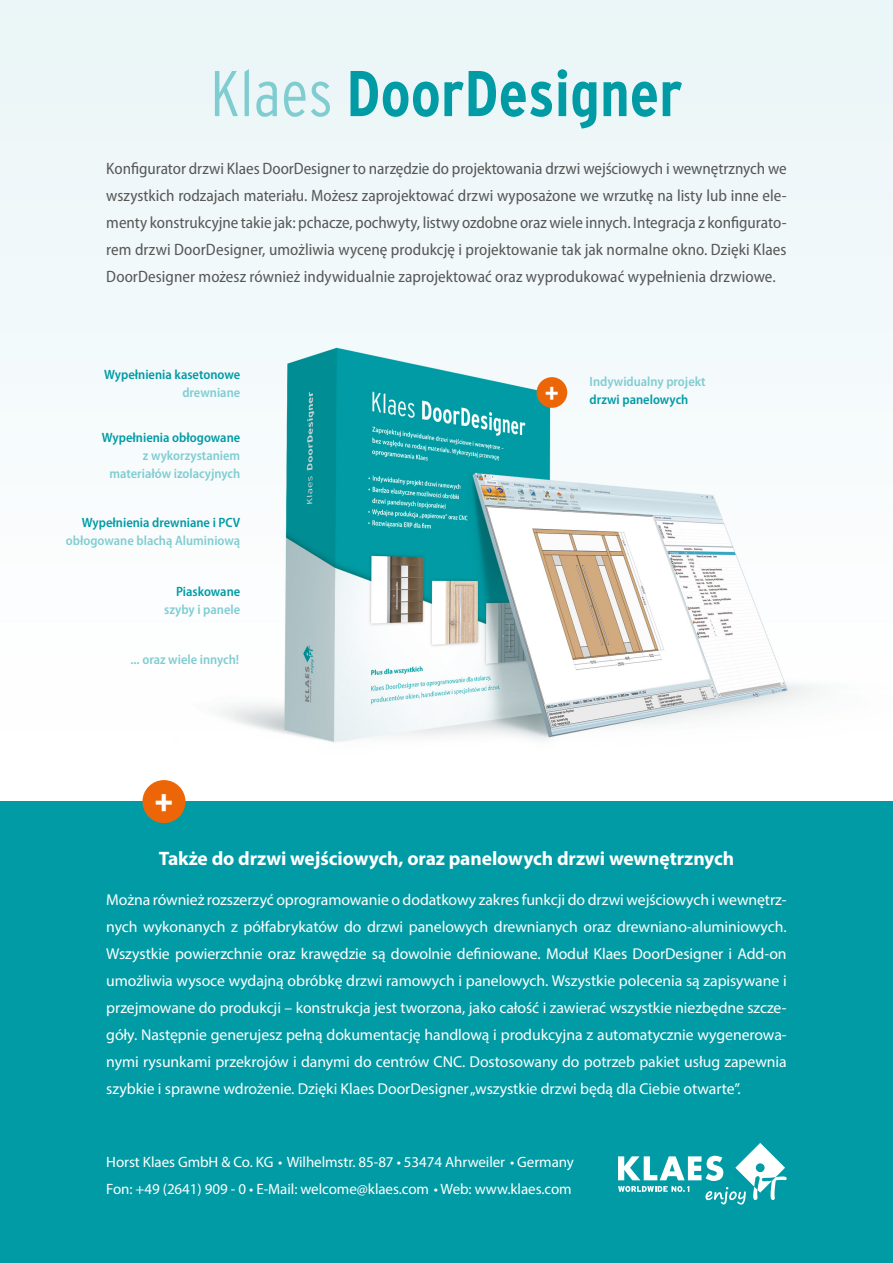
<style>
.page{position:relative;width:893px;height:1263px;background:#fff}
.page>*{position:absolute;margin:0;border:0;box-sizing:border-box;transform-origin:0 0}
.t1{font:700 condensed 64.5px "Interstate";color:#009ba4}
.t2{font:condensed 41.7px "Interstate";color:#fff}
.t3{font:condensed 31.2px "Interstate";color:#fff}
.t4{font:700 19.5px "Myriad Pro";letter-spacing:-.005em;color:#fff}
.t5{font:semi-condensed 16.5px/27px "Myriad Pro";letter-spacing:.005em;color:#575756;text-align:justify}
.t6{font:15.75px/27px "Myriad Pro";letter-spacing:-.005em;color:#fff;text-align:justify}
.t7{font:15px/27px "Myriad Pro";letter-spacing:-.005em;color:#fff}
.t8{font:600 semi-condensed 13.5px/18px "Myriad Pro";color:#80cdd1;text-align:right}
.t9{font:600 semi-condensed 13.5px "Myriad Pro";color:#009ba4}
.s1{font-weight:300;color:#80cdd1}
</style>
<div class="page">
<img style="left:0;top:0;width:893px;height:801px">
<div style="left:0;top:801px;width:893px;height:462px;background:#009ba4"></div>
<div style="left:142px;top:780px;width:43px;height:43px;background:#ec6608;border-radius:50%"></div>
<svg style="left:618px;top:1143px;width:169px;height:61px"></svg>
<div style="left:537px;top:377px;width:30px;height:31px;background:#ec6608;border-radius:50%"></div>
<h1 class="t1" style="left:210px;top:57px;width:474px"><span class="s1">Klaes</span> DoorDesigner</h1>
<p class="t5" style="left:106px;top:156px;width:682px">Konfigurator drzwi Klaes DoorDesigner to narzędzie do projektowania drzwi wejściowych i wewnętrznych we wszystkich rodzajach materiału. Możesz zaprojektować drzwi wyposażone we wrzutkę na listy lub inne ele&shy;menty konstrukcyjne takie jak: pchacze, pochwyty, listwy ozdobne oraz wiele innych. Integracja z konfigurato&shy;rem drzwi DoorDesigner, umożliwia wycenę produkcję i projektowanie tak jak normalne okno. Dzięki Klaes DoorDesigner możesz również indywidualnie zaprojektować oraz wyprodukować wypełnienia drzwiowe.</p>
<p class="t9" style="left:104px;top:367px;width:138px">Wypełnienia kasetonowe</p>
<p class="t8" style="left:182px;top:383px;width:59px">drewniane</p>
<p class="t9" style="left:102px;top:430px;width:140px">Wypełnienia obłogowane</p>
<p class="t8" style="left:109px;top:447px;width:132px">z wykorzystaniem materiałów izolacyjnych</p>
<p class="t9" style="left:82px;top:515px;width:160px">Wypełnienia drewniane i PCV</p>
<p class="t8" style="left:66px;top:532px;width:176px">obłogowane blachą Aluminiową</p>
<p class="t9" style="left:176px;top:584px;width:66px">Piaskowane</p>
<p class="t8" style="left:164px;top:601px;width:78px">szyby i panele</p>
<p class="t8" style="left:130px;top:651px;width:110px">... oraz wiele innych!</p>
<h2 class="t2" style="left:155px;top:779px;width:20px">+</h2>
<h3 class="t3" style="left:545px;top:375px;width:16px">+</h3>
<p class="t8" style="left:589px;top:373px;width:118px">Indywidualny projekt</p>
<p class="t9" style="left:589px;top:392px;width:100px">drzwi panelowych</p>
<p class="t4" style="left:159px;top:846px;width:577px">Także do drzwi wejściowych, oraz panelowych drzwi wewnętrznych</p>
<p class="t6" style="left:106px;top:886px;width:682px">Można również rozszerzyć oprogramowanie o dodatkowy zakres funkcji do drzwi wejściowych i wewnętrz&shy;nych wykonanych z półfabrykatów do drzwi panelowych drewnianych oraz drewniano-aluminiowych.<br>Wszystkie powierzchnie oraz krawędzie są dowolnie definiowane. Moduł Klaes DoorDesigner i Add-on umożliwia wysoce wydajną obróbkę drzwi ramowych i panelowych. Wszystkie polecenia są zapisywane i przejmowane do produkcji – konstrukcja jest tworzona, jako całość i zawierać wszystkie niezbędne szcze&shy;góły. Następnie generujesz pełną dokumentację handlową i produkcyjna z automatycznie wygenerowa&shy;nymi rysunkami przekrojów i danymi do centrów CNC. Dostosowany do potrzeb pakiet usług zapewnia szybkie i sprawne wdrożenie. Dzięki Klaes DoorDesigner „wszystkie drzwi będą dla Ciebie otwarte”.</p>
<p class="t7" style="left:106px;top:1148px;width:469px">Horst Klaes GmbH &amp; Co. KG • Wilhelmstr. 85-87 • 53474 Ahrweiler • Germany<br>Fon: +49 (2641) 909 - 0 • E-Mail: welcome@klaes.com • Web: www.klaes.com</p>
</div>
